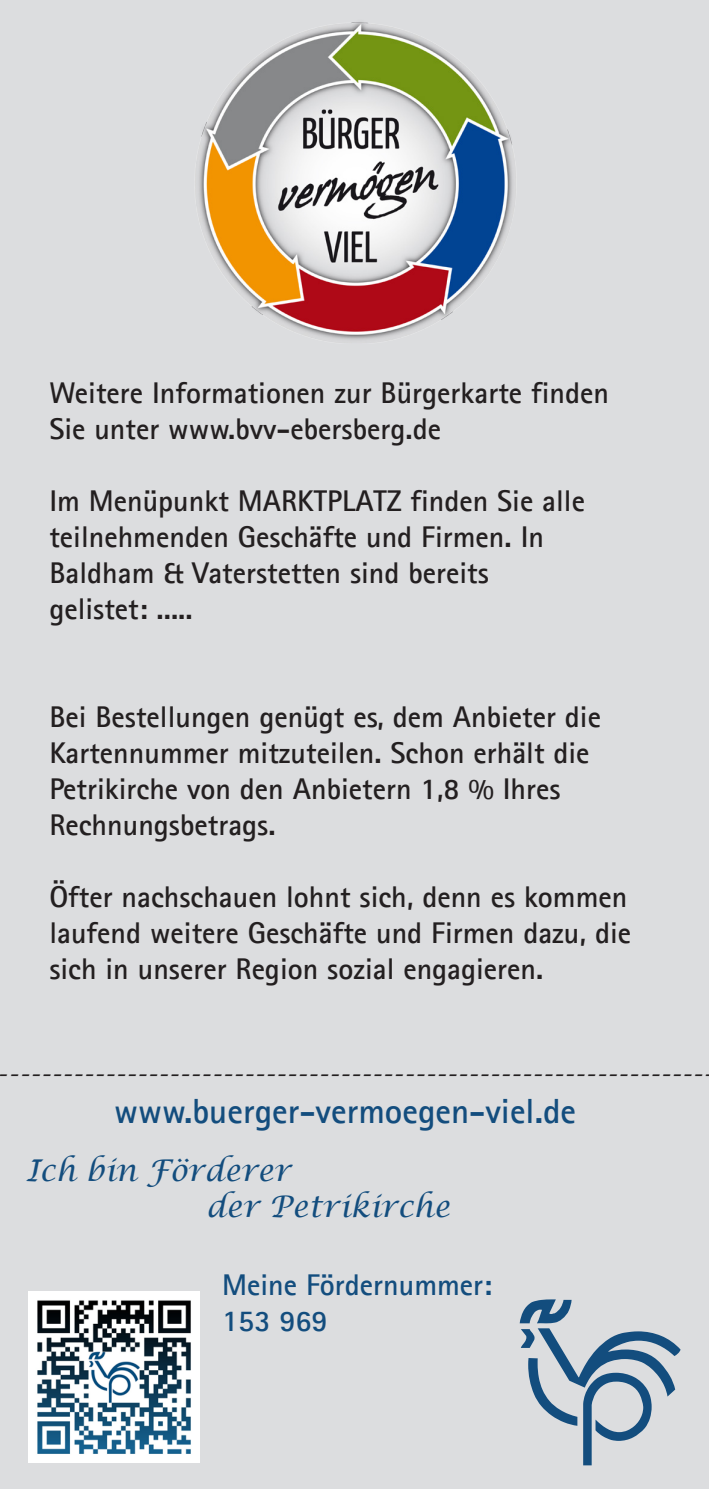
<style>
.page{position:relative;width:709px;height:1489px;background:#fff}
.page>*{position:absolute;margin:0;border:0;box-sizing:border-box;transform-origin:0 0}
.t1{font:232px "Gemeinde Petrikirche ELKB";color:#134d7e}
.t2{font:700 35px "Agfa Rotis Sans Serif";color:#134d7e}
.t3{font:700 30px/36px "Agfa Rotis Sans Serif";color:#231f20}
.t4{font:30px "Minion Pro";color:#231f20}
.t5{font:italic 30px "Lucida Calligraphy";color:#134d7e}
.t6{font:700 30px "Agfa Rotis Sans Serif";color:#134d7e}
</style>
<div class="page">
<div style="left:0;top:0;width:709px;height:1488px;background:#dcdddf"></div>
<img style="left:198px;top:22px;width:315px;height:318px">
<img style="left:28px;top:1291px;width:172px;height:171px">
<p class="t3" style="left:49px;top:374px;width:561px">Weitere Informationen zur Bürgerkarte finden<br>Sie unter www.bvv-ebersberg.de</p>
<p class="t3" style="left:49px;top:482px;width:537px">Im Menüpunkt MARKTPLATZ finden Sie alle</p>
<p class="t3" style="left:49px;top:518px;width:496px">teilnehmenden Geschäfte und Firmen. In<br>Baldham &amp; Vaterstetten sind bereits</p>
<p class="t3" style="left:49px;top:590px;width:145px">gelistet: .....</p>
<p class="t3" style="left:49px;top:698px;width:553px">Bei Bestellungen genügt es, dem Anbieter die</p>
<p class="t3" style="left:49px;top:734px;width:541px">Kartennummer mitzuteilen. Schon erhält die</p>
<p class="t3" style="left:49px;top:770px;width:512px">Petrikirche von den Anbietern 1,8 % Ihres</p>
<p class="t3" style="left:49px;top:806px;width:228px">Rechnungsbetrags.</p>
<p class="t3" style="left:49px;top:878px;width:583px">Öfter nachschauen lohnt sich, denn es kommen laufend weitere Geschäfte und Firmen dazu, die sich in unserer Region sozial engagieren.</p>
<p class="t4" style="left:-1px;top:1052px;width:706px">------------------------------------------------------------------</p>
<p class="t2" style="left:114px;top:1088px;width:463px">www.buerger-vermoegen-viel.de</p>
<p class="t5" style="left:26px;top:1152px;width:266px">Ich bin Förderer</p>
<p class="t5" style="left:206px;top:1188px;width:245px">der Petrikirche</p>
<p class="t6" style="left:222px;top:1265px;width:271px">Meine Fördernummer:</p>
<p class="t6" style="left:222px;top:1301px;width:107px">153 969</p>
<p class="t1" style="left:489px;top:1299px;width:195px">P</p>
</div>
